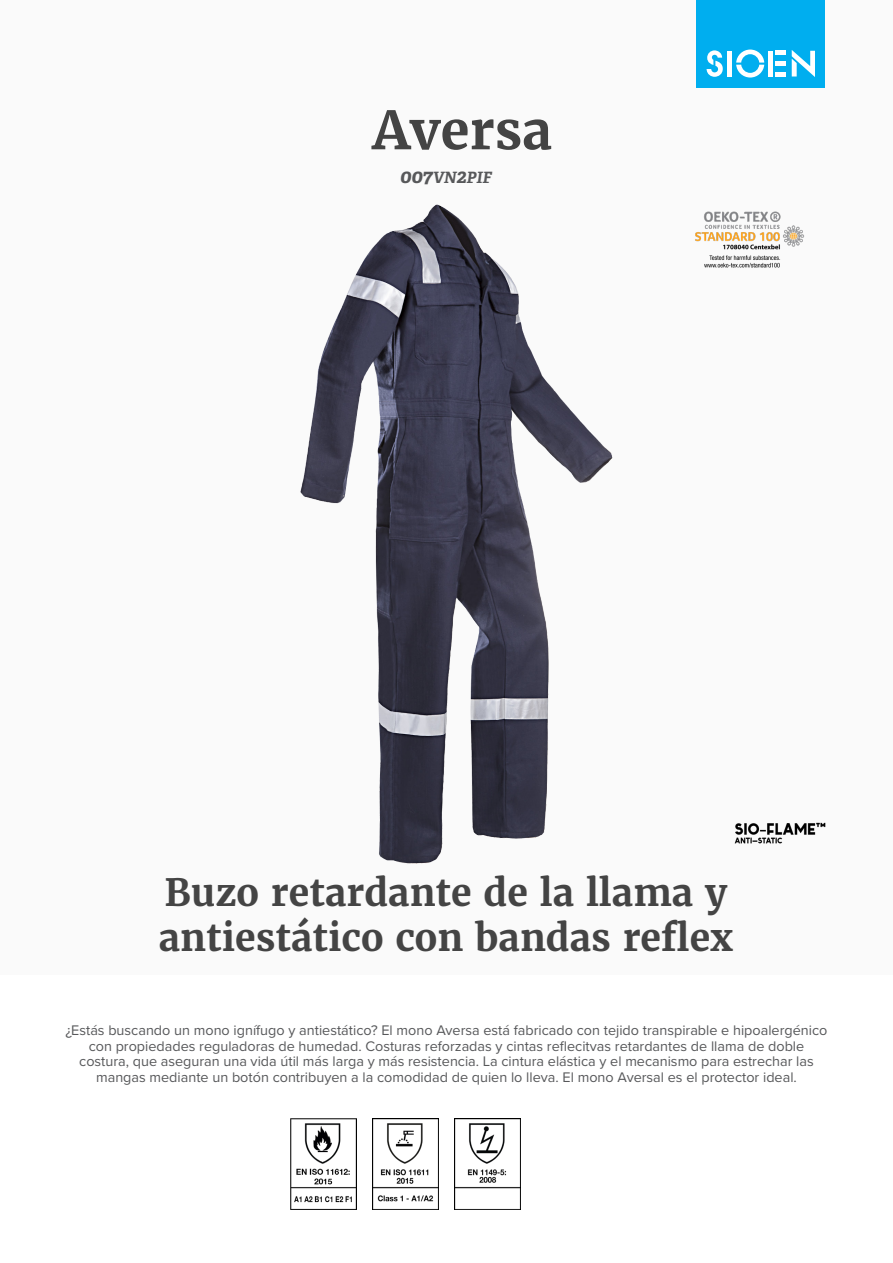
<style>
.page{position:relative;width:893px;height:1263px;background:#fff}
.page>*{position:absolute;margin:0;border:0;box-sizing:border-box;transform-origin:0 0}
.product_name{font:700 52.5px "Merriweather";color:#444}
.product_h2{font:700 37.5px/45px "Merriweather";color:#444}
.product_ref{font:italic 700 15.6px "Adelle";color:#57585a}
.product_description{font:14.4px/15.6px "Proxima Nova";color:#57585a;text-align:center}
.s1{font-size:19.5px}
</style>
<div class="page">
<div style="left:0;top:0;width:893px;height:974px;background:#fafafa"></div>
<div style="left:697px;top:0;width:128px;height:88px;background:#00aeef"></div>
<svg style="left:707px;top:50px;width:16px;height:27px"></svg>
<svg style="left:736px;top:50px;width:28px;height:28px"></svg>
<div style="left:727px;top:51px;width:5px;height:26px;background:#fff"></div>
<div style="left:768px;top:51px;width:5px;height:26px;background:#fff"></div>
<div style="left:775px;top:72px;width:11px;height:5px;background:#fff"></div>
<div style="left:775px;top:61px;width:11px;height:5px;background:#fff"></div>
<hr style="left:775px;top:51px;width:11px;height:4px;background:#fff">
<svg style="left:792px;top:50px;width:23px;height:27px"></svg>
<img style="left:734px;top:822px;width:92px;height:22px">
<img style="left:695px;top:211px;width:109px;height:57px">
<img style="left:290px;top:1118px;width:67px;height:92px">
<img style="left:372px;top:1118px;width:66px;height:92px">
<img style="left:454px;top:1118px;width:67px;height:92px">
<img style="left:300px;top:204px;width:313px;height:660px">
<p class="product_name" style="left:373px;top:97px;width:181px">Aversa</p>
<p class="product_ref" style="left:400px;top:168px;width:93px"><span class="s1">007</span>VN<span class="s1">2</span>PIF</p>
<p class="product_h2" style="left:159px;top:869px;width:576px">Buzo retardante de la llama y antiestático con bandas reflex</p>
<p class="product_description" style="left:66px;top:1022px;width:763px">¿Estás buscando un mono ignífugo y antiestático? El mono Aversa está fabricado con tejido transpirable e hipoalergénico con propiedades reguladoras de humedad. Costuras reforzadas y cintas reflecitvas retardantes de llama de doble costura, que aseguran una vida útil más larga y más resistencia. La cintura elástica y el mecanismo para estrechar las mangas mediante un botón contribuyen a la comodidad de quien lo lleva. El mono Aversal es el protector ideal.</p>
</div>
